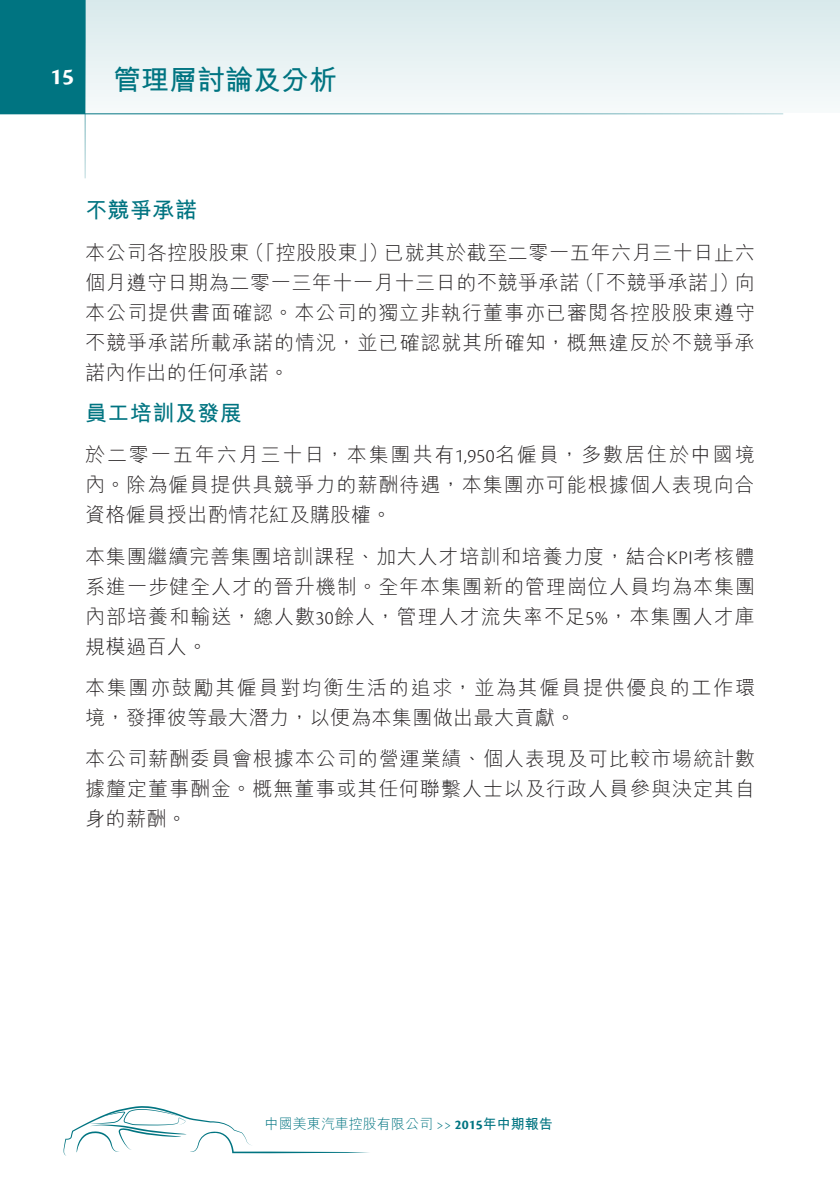
<style>
.page{position:relative;width:840px;height:1191px;background:#fff}
.page>*{position:absolute;margin:0;border:0;box-sizing:border-box;transform-origin:0 0}
.t1{font:700 28px "M Hei HK";color:#007481}
.t2{font:700 24px "Cronos Pro";color:#fff}
.t3{font:700 22px "M Hei HK";letter-spacing:.02em;color:#007481}
.t4{font:300 20px/30px "M Hei HK";letter-spacing:.05em;color:#231f20;text-align:justify}
.t5{font:300 20px/30px "M Hei HK";letter-spacing:.085em;color:#231f20}
.t6{font:300 14px "M Hei HK";color:#007481}
.s1{font-family:"Cronos Pro"}
.s2{font-family:"Cronos Pro";font-weight:700}
.s3{font-weight:700}
</style>
<div class="page">
<div style="left:0;top:0;width:839px;height:113px;background:linear-gradient(to bottom,#d8e9eb,#f7fafb)"></div>
<hr style="left:85px;top:0;width:1px;height:178px;background:#007481">
<hr style="left:0;top:113px;width:782px;height:1px;background:#007481">
<div style="left:0;top:0;width:85px;height:114px;background:#007481"></div>
<svg style="left:63px;top:1106px;width:306px;height:49px"></svg>
<p class="t2" style="left:50px;top:63px;width:25px">15</p>
<h1 class="t1" style="left:113px;top:59px;width:225px">管理層討論及分析</h1>
<p class="t3" style="left:85px;top:194px;width:113px">不競爭承諾</p>
<p class="t4" style="left:85px;top:236px;width:671px">本公司各控股股東（「控股股東」）已就其於截至二零一五年六月三十日止六個月遵守日期為二零一三年十一月十三日的不競爭承諾（「不競爭承諾」）向本公司提供書面確認。本公司的獨立非執行董事亦已審閱各控股股東遵守不競爭承諾所載承諾的情況，並已確認就其所確知，概無違反於不競爭承諾內作出的任何承諾。</p>
<p class="t3" style="left:85px;top:397px;width:158px">員工培訓及發展</p>
<p class="t4" style="left:85px;top:439px;width:671px">於二零一五年六月三十日，本集團共有<span class="s1">1,950</span>名僱員，多數居住於中國境內。除為僱員提供具競爭力的薪酬待遇，本集團亦可能根據個人表現向合資格僱員授出酌情花紅及購股權。</p>
<p class="t4" style="left:85px;top:540px;width:671px">本集團繼續完善集團培訓課程、加大人才培訓和培養力度，結合<span class="s1">KPI</span>考核體系進一步健全人才的晉升機制。全年本集團新的管理崗位人員均為本集團內部培養和輸送，總人數<span class="s1">30</span>餘人，管理人才流失率不足<span class="s1">5%</span>，本集團人才庫規模過百人。</p>
<p class="t5" style="left:85px;top:672px;width:671px">本集團亦鼓勵其僱員對均衡生活的追求，並為其僱員提供優良的工作環境，發揮彼等最大潛力，以便為本集團做出最大貢獻。</p>
<p class="t4" style="left:85px;top:743px;width:671px">本公司薪酬委員會根據本公司的營運業績、個人表現及可比較市場統計數據釐定董事酬金。概無董事或其任何聯繫人士以及行政人員參與決定其自身的薪酬。</p>
<p class="t6" style="left:265px;top:1114px;width:289px">中國美東汽車控股有限公司 <span class="s1">&gt;&gt;</span> <span class="s2">2015</span><span class="s3">年中期報告</span></p>
</div>
